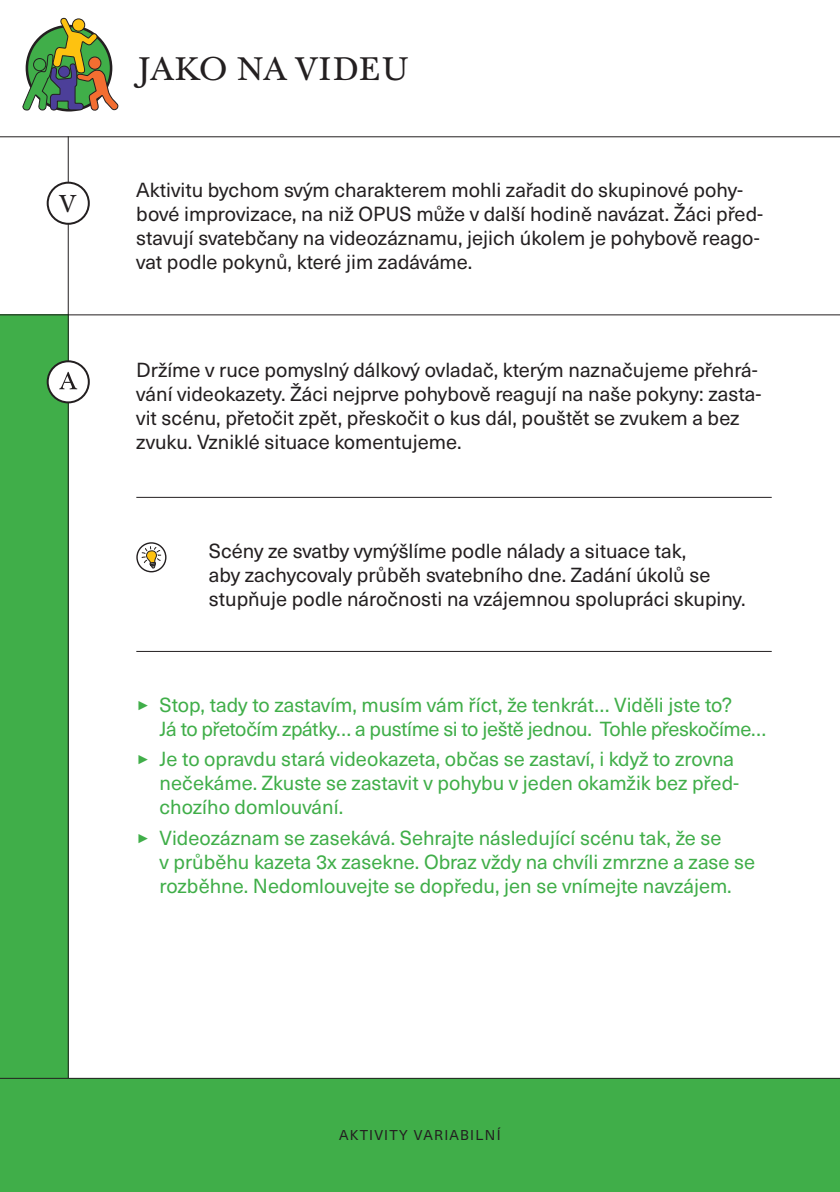
<style>
.page{position:relative;width:840px;height:1192px;background:#fff}
.page>*{position:absolute;margin:0;border:0;box-sizing:border-box;transform-origin:0 0}
.Hlavní_nadpis_16{font:32px "Baskerville 10 Pro";color:#231f20}
.Nadpis_12{font:24px "Baskerville 10 Pro";color:#231f20}
.Poznámky_10_Neue{font:20px/24px "Neue Haas Unica W1 G";color:#231f20}
.Poznámky_10_Neue-2{font:20px/24px "Neue Haas Unica W1 G";color:#40ae49}
.Text_10{font:20px/24px "Neue Haas Unica W1 G";letter-spacing:-.015em;color:#40ae49}
.Nadpis_12-2{font:14px "Neue Haas Unica W1 G";letter-spacing:.08em;color:#231f20}
.s1{font-family:"Arial";font-size:13px}
</style>
<div class="page">
<div style="left:0;top:314px;width:68px;height:877px;background:#40ae49"></div>
<hr style="left:0;top:136px;width:839px;height:1px;background:#231f20">
<hr style="left:0;top:314px;width:839px;height:1px;background:#231f20">
<hr style="left:136px;top:497px;width:635px;height:1px;background:#231f20">
<hr style="left:136px;top:651px;width:635px;height:1px;background:#231f20">
<hr style="left:68px;top:136px;width:1px;height:1055px;background:#231f20">
<div style="left:48px;top:183px;width:41px;height:41px;background:#fff;border-radius:50%"></div>
<div style="left:47px;top:182px;width:43px;height:43px;border:2px solid #231f20;border-radius:50%"></div>
<div style="left:0;top:1077px;width:839px;height:114px;background:#40ae49"></div>
<hr style="left:0;top:1077px;width:839px;height:1px;background:#231f20">
<div style="left:48px;top:361px;width:41px;height:41px;background:#fff;border-radius:50%"></div>
<div style="left:47px;top:360px;width:43px;height:43px;border:2px solid #231f20;border-radius:50%"></div>
<svg style="left:59px;top:372px;width:18px;height:17px"></svg>
<svg style="left:137px;top:543px;width:29px;height:28px"></svg>
<div style="left:136px;top:542px;width:30px;height:30px;border:1px solid #231f20;border-radius:50%"></div>
<svg style="left:141px;top:546px;width:20px;height:23px"></svg>
<svg style="left:22px;top:17px;width:97px;height:95px"></svg>
<p class="Nadpis_12" style="left:59px;top:189px;width:18px">V</p>
<p class="Hlavní_nadpis_16" style="left:137px;top:49px;width:274px">JAKO NA VIDEU</p>
<p class="Poznámky_10_Neue" style="left:136px;top:177px;width:628px">Aktivitu bychom svým charakterem mohli zařadit do skupinové pohy&shy;bové improvizace, na niž OPUS může v další hodině navázat. Žáci před&shy;stavují svatebčany na videozáznamu, jejich úkolem je pohybově reago&shy;vat podle pokynů, které jim zadáváme.</p>
<p class="Poznámky_10_Neue" style="left:136px;top:357px;width:626px">Držíme v ruce pomyslný dálkový ovladač, kterým naznačujeme přehrá&shy;vání videokazety. Žáci nejprve pohybově reagují na naše pokyny: zasta&shy;vit scénu, přetočit zpět, přeskočit o kus dál, pouštět se zvukem a bez zvuku. Vzniklé situace komentujeme.</p>
<p class="Poznámky_10_Neue" style="left:209px;top:537px;width:538px">Scény ze svatby vymýšlíme podle nálady a situace tak,<br>aby zachycovaly průběh svatebního dne. Zadání úkolů se stupňuje podle náročnosti na vzájemnou spolupráci skupiny.</p>
<p class="Text_10" style="left:159px;top:691px;width:608px;text-indent:-23px"><span class="s1">►</span> Stop, tady to zastavím, musím vám říct, že tenkrát… Viděli jste to?<br>Já to přetočím zpátky… a pustíme si to ještě jednou. Tohle přeskočíme…</p>
<p class="Poznámky_10_Neue-2" style="left:159px;top:746px;width:581px;text-indent:-23px"><span class="s1">►</span> Je to opravdu stará videokazeta, občas se zastaví, i když to zrovna nečekáme. Zkuste se zastavit v pohybu v jeden okamžik bez před&shy;chozího domlouvání.</p>
<p class="Poznámky_10_Neue-2" style="left:159px;top:824px;width:597px;text-indent:-23px"><span class="s1">►</span> Videozáznam se zasekává. Sehrajte následující scénu tak, že se<br>v průběhu kazeta 3x zasekne. Obraz vždy na chvíli zmrzne a zase se rozběhne. Nedomlouvejte se dopředu, jen se vnímejte navzájem.</p>
<p class="Nadpis_12-2" style="left:339px;top:1124px;width:163px">AKTIVITY VARIABILNÍ</p>
</div>
